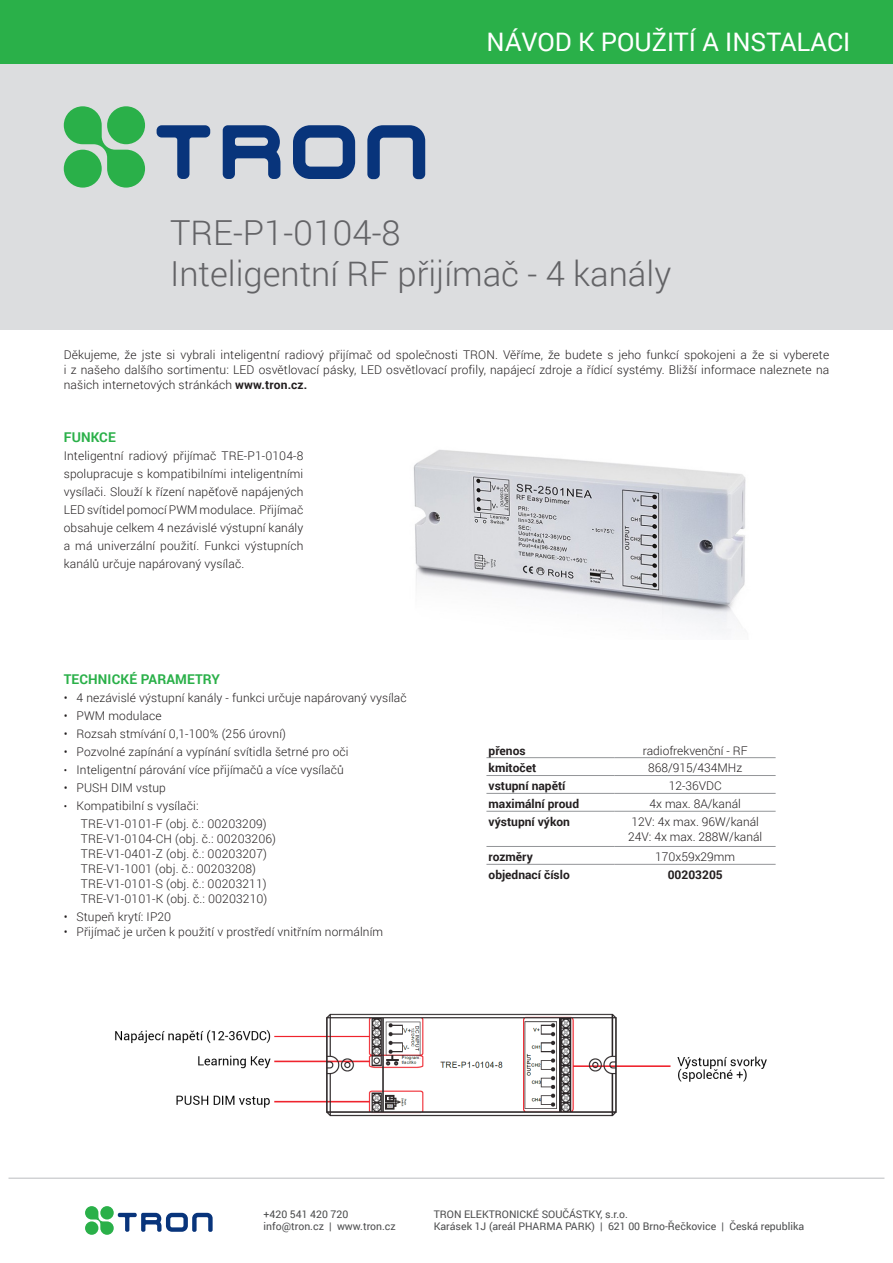
<style>
.page{position:relative;width:893px;height:1263px;background:#fff}
.page>*{position:absolute;margin:0;border:0;box-sizing:border-box;transform-origin:0 0}
.t1{font:300 34.5px "Roboto";color:#636366}
.Záhlaví_-_bílá{font:25.5px "Roboto";color:#fff}
.ROBOTO_9_zelená{font:700 13.5px "Roboto";letter-spacing:.01em;color:#2ab049}
.Roboto_Light_8{font:300 12px/15px "Roboto";letter-spacing:.01em;color:#231f20;text-align:justify}
.Návod_-_odrážky_čern{font:300 12px/18px "Roboto";letter-spacing:.01em;color:#231f20;text-align:justify}
.čer__Roboto_Light_8{font:300 12px "Roboto";letter-spacing:.01em;color:#231f20}
.tabulka{font:300 12px "Roboto";color:#231f20}
.zahlavi{font:700 12px "Roboto";color:#231f20}
.tabulka-2{font:700 12px "Roboto";color:#231f20}
.t2{font:10.5px "Roboto";color:#4b4c4d}
.s1{font-weight:700}
.s2{font-size:10.5px}
</style>
<div class="page">
<div style="left:0;top:0;width:893px;height:330px;background:#dcdddf"></div>
<div style="left:0;top:0;width:893px;height:64px;background:#2ab049"></div>
<svg style="left:85px;top:1206px;width:128px;height:29px"></svg>
<svg style="left:367px;top:125px;width:58px;height:54px"></svg>
<svg style="left:223px;top:125px;width:57px;height:54px"></svg>
<svg style="left:293px;top:125px;width:62px;height:54px"></svg>
<svg style="left:157px;top:125px;width:53px;height:54px"></svg>
<svg style="left:64px;top:106px;width:81px;height:82px"></svg>
<hr style="left:9px;top:1178px;width:875px;height:1px;background:#bcbdc0">
<img style="left:115px;top:1013px;width:652px;height:104px">
<hr style="left:486px;top:757px;width:129px;height:1px;background:#939598">
<hr style="left:615px;top:757px;width:161px;height:1px;background:#939598">
<hr style="left:486px;top:775px;width:129px;height:1px;background:#939598">
<hr style="left:615px;top:775px;width:161px;height:1px;background:#939598">
<hr style="left:486px;top:793px;width:129px;height:1px;background:#939598">
<hr style="left:615px;top:793px;width:161px;height:1px;background:#939598">
<hr style="left:486px;top:811px;width:129px;height:1px;background:#939598">
<hr style="left:615px;top:811px;width:161px;height:1px;background:#939598">
<hr style="left:486px;top:846px;width:129px;height:1px;background:#939598">
<hr style="left:615px;top:846px;width:161px;height:1px;background:#939598">
<hr style="left:486px;top:864px;width:129px;height:1px;background:#939598">
<hr style="left:615px;top:864px;width:161px;height:1px;background:#939598">
<img style="left:413px;top:449px;width:333px;height:184px">
<p class="Záhlaví_-_bílá" style="left:487px;top:24px;width:365px">NÁVOD K POUŽITÍ A INSTALACI</p>
<p class="t1" style="left:170px;top:208px;width:232px">TRE-P1-0104-8</p>
<p class="t1" style="left:170px;top:250px;width:503px">Inteligentní RF přijímač - 4 kanály</p>
<p class="Roboto_Light_8" style="left:64px;top:347px;width:767px">Děkujeme, že jste si vybrali inteligentní radiový přijímač od společnosti TRON. Věříme, že budete s jeho funkcí spokojeni a že si vyberete i z našeho dalšího sortimentu: LED osvětlovací pásky, LED osvětlovací profily, napájecí zdroje a řídicí systémy. Bližší informace naleznete na našich internetových stránkách <span class="s1">www.tron.cz.</span></p>
<p class="ROBOTO_9_zelená" style="left:64px;top:428px;width:54px">FUNKCE</p>
<p class="Návod_-_odrážky_čern" style="left:64px;top:447px;width:241px">Inteligentní radiový přijímač TRE-P1-0104-8 spolupracuje s kompatibilními inteligentními vysílači. Slouží k řízení napěťově napájených LED svítidel pomocí PWM modulace. Přijímač obsahuje celkem 4 nezávislé výstupní kanály a má univerzální použití. Funkci výstupních kanálů určuje napárovaný vysílač.</p>
<p class="ROBOTO_9_zelená" style="left:64px;top:670px;width:158px">TECHNICKÉ PARAMETRY</p>
<p class="Roboto_Light_8" style="left:64px;top:690px;width:344px">• 4 nezávislé výstupní kanály - funkci určuje napárovaný vysílač</p>
<p class="Roboto_Light_8" style="left:64px;top:708px;width:99px">• PWM modulace</p>
<p class="Roboto_Light_8" style="left:64px;top:726px;width:224px">• Rozsah stmívání 0,1-100% (256 úrovní)</p>
<p class="Roboto_Light_8" style="left:64px;top:744px;width:286px">• Pozvolné zapínání a vypínání svítidla šetrné pro oči</p>
<p class="Roboto_Light_8" style="left:64px;top:762px;width:282px"><span class="s2">•</span> Inteligentní párování více přijímačů a více vysílačů</p>
<p class="Roboto_Light_8" style="left:64px;top:780px;width:104px">• PUSH DIM vstup</p>
<p class="Roboto_Light_8" style="left:64px;top:798px;width:136px"><span class="s2">•</span> Kompatibilní s vysílači:</p>
<p class="čer__Roboto_Light_8" style="left:81px;top:815px;width:187px">TRE-V1-0101-F (obj. č.: 00203209)</p>
<p class="čer__Roboto_Light_8" style="left:81px;top:830px;width:197px">TRE-V1-0104-CH (obj. č.: 00203206)</p>
<p class="čer__Roboto_Light_8" style="left:81px;top:845px;width:188px">TRE-V1-0401-Z (obj. č.: 00203207)</p>
<p class="čer__Roboto_Light_8" style="left:81px;top:860px;width:177px">TRE-V1-1001 (obj. č.: 00203208)</p>
<p class="čer__Roboto_Light_8" style="left:81px;top:875px;width:187px">TRE-V1-0101-S (obj. č.: 00203211)</p>
<p class="čer__Roboto_Light_8" style="left:81px;top:890px;width:188px">TRE-V1-0101-K (obj. č.: 00203210)</p>
<p class="Roboto_Light_8" style="left:64px;top:909px;width:109px">• Stupeň krytí: IP20</p>
<p class="Roboto_Light_8" style="left:64px;top:924px;width:321px">• Přijímač je určen k použití v prostředí vnitřním normálním</p>
<p class="zahlavi" style="left:489px;top:742px;width:39px">přenos</p>
<p class="tabulka" style="left:643px;top:742px;width:106px">radiofrekvenční - RF</p>
<p class="zahlavi" style="left:489px;top:760px;width:49px">kmitočet</p>
<p class="tabulka" style="left:648px;top:760px;width:96px">868/915/434MHz</p>
<p class="zahlavi" style="left:489px;top:777px;width:78px">vstupní napětí</p>
<p class="tabulka" style="left:669px;top:778px;width:54px">12-36VDC</p>
<p class="zahlavi" style="left:489px;top:795px;width:92px">maximální proud</p>
<p class="tabulka" style="left:650px;top:795px;width:93px">4x max. 8A/kanál</p>
<p class="zahlavi" style="left:489px;top:813px;width:83px">výstupní výkon</p>
<p class="tabulka" style="left:631px;top:813px;width:129px">12V: 4x max. 96W/kanál</p>
<p class="tabulka" style="left:628px;top:828px;width:136px">24V: 4x max. 288W/kanál</p>
<p class="zahlavi" style="left:489px;top:848px;width:46px">rozměry</p>
<p class="tabulka" style="left:655px;top:848px;width:81px">170x59x29mm</p>
<p class="zahlavi" style="left:489px;top:866px;width:83px">objednací číslo</p>
<p class="tabulka-2" style="left:668px;top:866px;width:57px">00203205</p>
<p class="t2" style="left:264px;top:1206px;width:86px">+420 541 420 720</p>
<p class="t2" style="left:264px;top:1219px;width:134px">info@tron.cz | www.tron.cz</p>
<p class="t2" style="left:434px;top:1206px;width:196px">TRON ELEKTRONICKÉ SOUČÁSTKY, s.r.o.</p>
<p class="t2" style="left:434px;top:1219px;width:372px">Karásek 1J (areál PHARMA PARK) | 621 00 Brno-Řečkovice | Česká republika</p>
</div>
